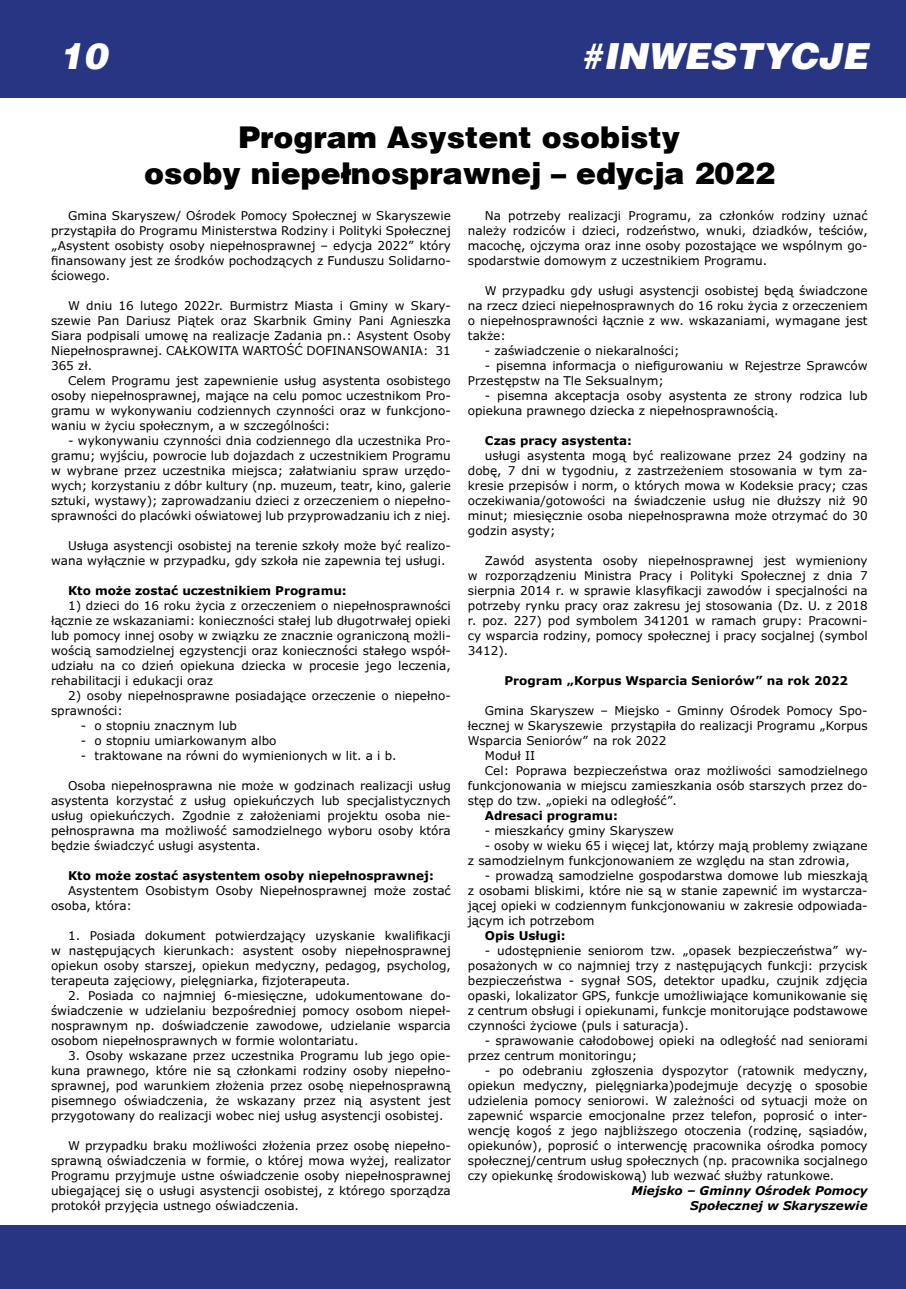
<style>
.page{position:relative;width:906px;height:1289px;background:#fff}
.page>*{position:absolute;margin:0;border:0;box-sizing:border-box;transform-origin:0 0}
.t1{font:italic 900 36px "Switzerland";color:#fff}
.t2{font:900 30px/36px "Switzerland";color:#000;text-align:center}
.t3{font:12px/15px "Verdana Pro";color:#000;text-align:justify}
.t4{font:700 12px "Verdana Pro";color:#000}
.t5{font:italic 700 12px/15px "Verdana Pro";color:#000;text-align:right}
</style>
<div class="page">
<div style="left:0;top:1225px;width:906px;height:63px;background:#283583"></div>
<div style="left:0;top:0;width:906px;height:98px;background:#283583"></div>
<h1 class="t1" style="left:59px;top:35px;width:50px">10</h1>
<h1 class="t1" style="left:580px;top:35px;width:289px">#INWESTYCJE</h1>
<h2 class="t2" style="left:144px;top:120px;width:632px">Program Asystent osobisty<br>osoby niepełnosprawnej – edycja 2022</h2>
<p class="t3" style="left:51px;top:208px;width:401px;text-indent:17px">Gmina Skaryszew/ Ośrodek Pomocy Społecznej w Skaryszewie przystąpiła do Programu Ministerstwa Rodziny i Polityki Społecznej „Asystent osobisty osoby niepełnosprawnej – edycja 2022” który finansowany jest ze środków pochodzących z Funduszu Solidarno&shy;ściowego.</p>
<p class="t3" style="left:51px;top:298px;width:401px;text-indent:17px">W dniu 16 lutego 2022r. Burmistrz Miasta i Gminy w Skary&shy;szewie Pan Dariusz Piątek oraz Skarbnik Gminy Pani Agnieszka Siara podpisali umowę na realizacje Zadania pn.: Asystent Osoby Niepełnosprawnej. CAŁKOWITA WARTOŚĆ DOFINANSOWANIA: 31<br>365 zł.</p>
<p class="t3" style="left:51px;top:373px;width:401px;text-indent:17px">Celem Programu jest zapewnienie usług asystenta osobistego osoby niepełnosprawnej, mające na celu pomoc uczestnikom Pro&shy;gramu w wykonywaniu codziennych czynności oraz w funkcjono&shy;waniu w życiu społecznym, a w szczególności:</p>
<p class="t3" style="left:51px;top:433px;width:401px;text-indent:17px">- wykonywaniu czynności dnia codziennego dla uczestnika Pro&shy;gramu; wyjściu, powrocie lub dojazdach z uczestnikiem Programu w wybrane przez uczestnika miejsca; załatwianiu spraw urzędo&shy;wych; korzystaniu z dóbr kultury (np. muzeum, teatr, kino, galerie sztuki, wystawy); zaprowadzaniu dzieci z orzeczeniem o niepełno&shy;sprawności do placówki oświatowej lub przyprowadzaniu ich z niej.</p>
<p class="t3" style="left:51px;top:538px;width:401px;text-indent:17px">Usługa asystencji osobistej na terenie szkoły może być realizo&shy;wana wyłącznie w przypadku, gdy szkoła nie zapewnia tej usługi.</p>
<p class="t4" style="left:68px;top:582px;width:280px">Kto może zostać uczestnikiem Programu:</p>
<p class="t3" style="left:51px;top:598px;width:401px;text-indent:17px">1) dzieci do 16 roku życia z orzeczeniem o niepełnosprawności łącznie ze wskazaniami: konieczności stałej lub długotrwałej opieki lub pomocy innej osoby w związku ze znacznie ograniczoną możli&shy;wością samodzielnej egzystencji oraz konieczności stałego współ&shy;udziału na co dzień opiekuna dziecka w procesie jego leczenia, rehabilitacji i edukacji oraz</p>
<p class="t3" style="left:51px;top:688px;width:401px;text-indent:17px">2) osoby niepełnosprawne posiadające orzeczenie o niepełno&shy;sprawności:</p>
<p class="t3" style="left:81px;top:718px;width:158px">- o stopniu znacznym lub</p>
<p class="t3" style="left:81px;top:733px;width:197px">- o stopniu umiarkowanym albo</p>
<p class="t3" style="left:81px;top:748px;width:317px">- traktowane na równi do wymienionych w lit. a i b.</p>
<p class="t3" style="left:51px;top:778px;width:401px;text-indent:17px">Osoba niepełnosprawna nie może w godzinach realizacji usług asystenta korzystać z usług opiekuńczych lub specjalistycznych usług opiekuńczych. Zgodnie z założeniami projektu osoba nie&shy;pełnosprawna ma możliwość samodzielnego wyboru osoby która będzie świadczyć usługi asystenta.</p>
<p class="t4" style="left:68px;top:867px;width:367px">Kto może zostać asystentem osoby niepełnosprawnej:</p>
<p class="t3" style="left:51px;top:883px;width:401px;text-indent:17px">Asystentem Osobistym Osoby Niepełnosprawnej może zostać osoba, która:</p>
<p class="t3" style="left:51px;top:928px;width:401px;text-indent:17px">1. Posiada dokument potwierdzający uzyskanie kwalifikacji w następujących kierunkach: asystent osoby niepełnosprawnej opiekun osoby starszej, opiekun medyczny, pedagog, psycholog, terapeuta zajęciowy, pielęgniarka, fizjoterapeuta.</p>
<p class="t3" style="left:51px;top:988px;width:401px;text-indent:17px">2. Posiada co najmniej 6-miesięczne, udokumentowane do&shy;świadczenie w udzielaniu bezpośredniej pomocy osobom niepeł&shy;nosprawnym np. doświadczenie zawodowe, udzielanie wsparcia osobom niepełnosprawnych w formie wolontariatu.</p>
<p class="t3" style="left:51px;top:1048px;width:401px;text-indent:17px">3. Osoby wskazane przez uczestnika Programu lub jego opie&shy;kuna prawnego, które nie są członkami rodziny osoby niepełno&shy;sprawnej, pod warunkiem złożenia przez osobę niepełnosprawną pisemnego oświadczenia, że wskazany przez nią asystent jest przygotowany do realizacji wobec niej usług asystencji osobistej.</p>
<p class="t3" style="left:51px;top:1138px;width:401px;text-indent:17px">W przypadku braku możliwości złożenia przez osobę niepełno&shy;sprawną oświadczenia w formie, o której mowa wyżej, realizator Programu przyjmuje ustne oświadczenie osoby niepełnosprawnej ubiegającej się o usługi asystencji osobistej, z którego sporządza protokół przyjęcia ustnego oświadczenia.</p>
<p class="t3" style="left:468px;top:208px;width:401px;text-indent:17px">Na potrzeby realizacji Programu, za członków rodziny uznać należy rodziców i dzieci, rodzeństwo, wnuki, dziadków, teściów, macochę, ojczyma oraz inne osoby pozostające we wspólnym go&shy;spodarstwie domowym z uczestnikiem Programu.</p>
<p class="t3" style="left:468px;top:283px;width:401px;text-indent:17px">W przypadku gdy usługi asystencji osobistej będą świadczone na rzecz dzieci niepełnosprawnych do 16 roku życia z orzeczeniem o niepełnosprawności łącznie z ww. wskazaniami, wymagane jest także:</p>
<p class="t3" style="left:485px;top:343px;width:196px">- zaświadczenie o niekaralności;</p>
<p class="t3" style="left:468px;top:358px;width:401px;text-indent:17px">- pisemna informacja o niefigurowaniu w Rejestrze Sprawców<br>Przestępstw na Tle Seksualnym;</p>
<p class="t3" style="left:468px;top:388px;width:401px;text-indent:17px">- pisemna akceptacja osoby asystenta ze strony rodzica lub opiekuna prawnego dziecka z niepełnosprawnością.</p>
<p class="t4" style="left:485px;top:432px;width:148px">Czas pracy asystenta:</p>
<p class="t3" style="left:468px;top:448px;width:401px;text-indent:17px">usługi asystenta mogą być realizowane przez 24 godziny na dobę, 7 dni w tygodniu, z zastrzeżeniem stosowania w tym za&shy;kresie przepisów i norm, o których mowa w Kodeksie pracy; czas oczekiwania/gotowości na świadczenie usług nie dłuższy niż 90 minut; miesięcznie osoba niepełnosprawna może otrzymać do 30 godzin asysty;</p>
<p class="t3" style="left:468px;top:553px;width:401px;text-indent:17px">Zawód asystenta osoby niepełnosprawnej jest wymieniony w rozporządzeniu Ministra Pracy i Polityki Społecznej z dnia 7 sierpnia 2014 r. w sprawie klasyfikacji zawodów i specjalności na potrzeby rynku pracy oraz zakresu jej stosowania (Dz. U. z 2018 r. poz. 227) pod symbolem 341201 w ramach grupy: Pracowni&shy;cy wsparcia rodziny, pomocy społecznej i pracy socjalnej (symbol 3412).</p>
<p class="t4" style="left:504px;top:672px;width:345px">Program „Korpus Wsparcia Seniorów” na rok 2022</p>
<p class="t3" style="left:485px;top:703px;width:384px">Gmina Skaryszew – Miejsko - Gminny Ośrodek Pomocy Spo-</p>
<p class="t3" style="left:468px;top:718px;width:401px">łecznej w Skaryszewie przystąpiła do realizacji Programu „Korpus</p>
<p class="t3" style="left:468px;top:733px;width:200px">Wsparcia Seniorów” na rok 2022</p>
<p class="t3" style="left:485px;top:748px;width:52px">Moduł II</p>
<p class="t3" style="left:485px;top:763px;width:384px">Cel: Poprawa bezpieczeństwa oraz możliwości samodzielnego</p>
<p class="t3" style="left:468px;top:778px;width:401px">funkcjonowania w miejscu zamieszkania osób starszych przez do-</p>
<p class="t3" style="left:468px;top:793px;width:210px">stęp do tzw. „opieki na odległość”.</p>
<p class="t4" style="left:485px;top:807px;width:135px">Adresaci programu:</p>
<p class="t3" style="left:485px;top:823px;width:190px">- mieszkańcy gminy Skaryszew</p>
<p class="t3" style="left:468px;top:838px;width:401px;text-indent:17px">- osoby w wieku 65 i więcej lat, którzy mają problemy związane z samodzielnym funkcjonowaniem ze względu na stan zdrowia,</p>
<p class="t3" style="left:468px;top:868px;width:401px;text-indent:17px">- prowadzą samodzielne gospodarstwa domowe lub mieszkają z osobami bliskimi, które nie są w stanie zapewnić im wystarcza&shy;jącej opieki w codziennym funkcjonowaniu w zakresie odpowiada&shy;jącym ich potrzebom</p>
<p class="t4" style="left:485px;top:927px;width:82px">Opis Usługi:</p>
<p class="t3" style="left:468px;top:943px;width:401px;text-indent:17px">- udostępnienie seniorom tzw. „opasek bezpieczeństwa” wy&shy;posażonych w co najmniej trzy z następujących funkcji: przycisk bezpieczeństwa - sygnał SOS, detektor upadku, czujnik zdjęcia opaski, lokalizator GPS, funkcje umożliwiające komunikowanie się z centrum obsługi i opiekunami, funkcje monitorujące podstawowe czynności życiowe (puls i saturacja).</p>
<p class="t3" style="left:468px;top:1033px;width:401px;text-indent:17px">- sprawowanie całodobowej opieki na odległość nad seniorami przez centrum monitoringu;</p>
<p class="t3" style="left:468px;top:1063px;width:401px;text-indent:17px">- po odebraniu zgłoszenia dyspozytor (ratownik medyczny, opiekun medyczny, pielęgniarka)podejmuje decyzję o sposobie udzielenia pomocy seniorowi. W zależności od sytuacji może on zapewnić wsparcie emocjonalne przez telefon, poprosić o inter&shy;wencję kogoś z jego najbliższego otoczenia (rodzinę, sąsiadów, opiekunów), poprosić o interwencję pracownika ośrodka pomocy społecznej/centrum usług społecznych (np. pracownika socjalnego czy opiekunkę środowiskową) lub wezwać służby ratunkowe.</p>
<p class="t5" style="left:631px;top:1183px;width:238px">Miejsko – Gminny Ośrodek Pomocy<br>Społecznej w Skaryszewie</p>
</div>
